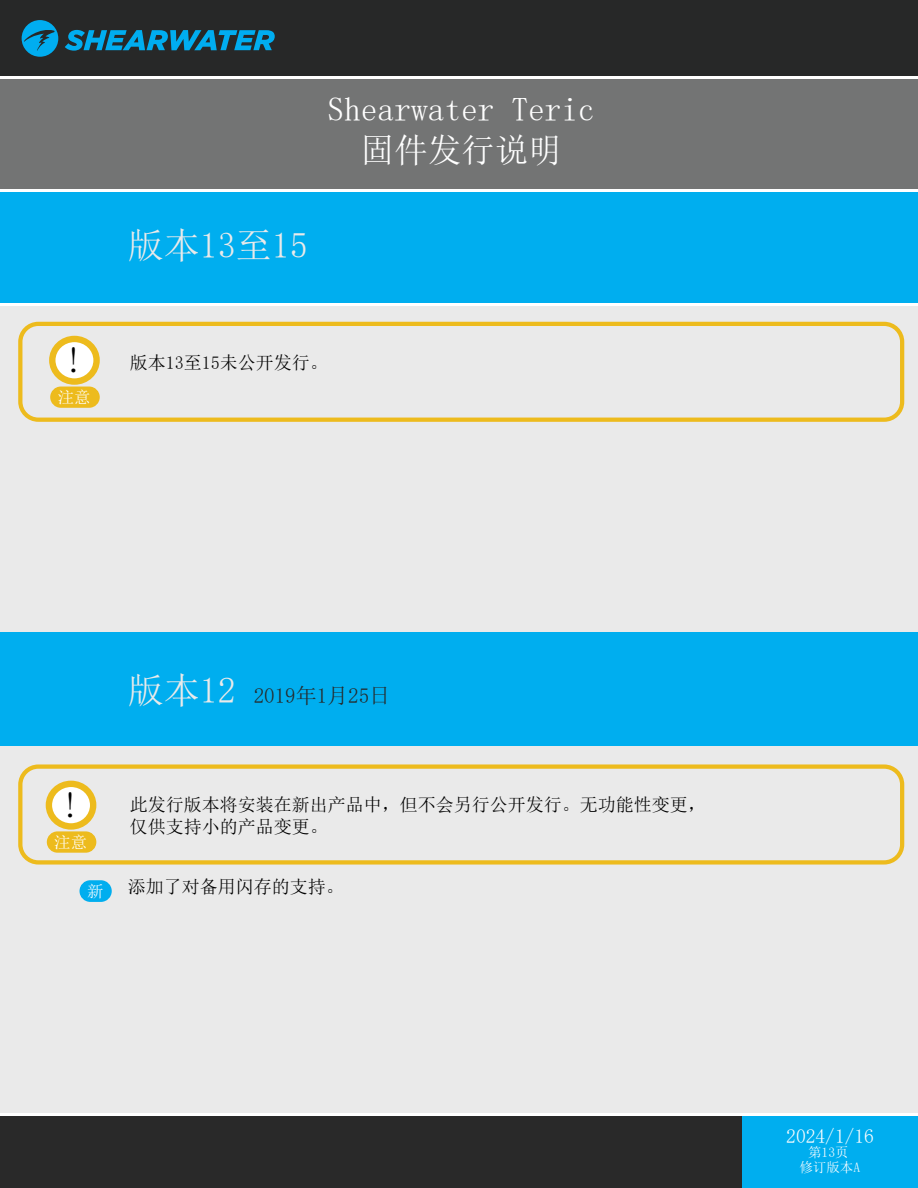
<style>
.page{position:relative;width:918px;height:1188px;background:#fff}
.page>*{position:absolute;margin:0;border:0;box-sizing:border-box;transform-origin:0 0}
.t1{font:36px "N Sim Sun";color:#eaeaea}
.t2{font:36px "Sim Sun";color:#000}
.t3{font:33.45px/40.2px "N Sim Sun";color:#fff;text-align:center}
.t4{font:21px "N Sim Sun";color:#272828}
.t5{font:19.5px "Sim Sun";color:#fff}
.t6{font:18px/21.6px "Sim Sun";color:#000}
.t7{font:16.5px "Sim Sun";color:#fff}
.t8{font:13.5px "Sim Sun";color:#fff}
.s1{font-size:36px;color:#eaeaea}
</style>
<div class="page">
<div style="left:0;top:0;width:918px;height:77px;background:#272828"></div>
<div style="left:0;top:1114px;width:918px;height:74px;background:#292929"></div>
<div style="left:0;top:305px;width:918px;height:809px;background:#eaeaea"></div>
<svg style="left:65px;top:30px;width:210px;height:21px"></svg>
<svg style="left:22px;top:20px;width:36px;height:37px"></svg>
<div style="left:0;top:191px;width:918px;height:114px;background:#00aeef"></div>
<div style="left:0;top:77px;width:918px;height:114px;background:#737474"></div>
<div style="left:742px;top:1114px;width:176px;height:74px;background:#00aeef"></div>
<hr style="left:0;top:76px;width:918px;height:3px;background:#fff">
<hr style="left:0;top:189px;width:918px;height:3px;background:#fff">
<hr style="left:0;top:303px;width:918px;height:3px;background:#fff">
<hr style="left:0;top:1113px;width:918px;height:3px;background:#fff">
<div style="left:80px;top:881px;width:31px;height:20px;background:#00aeef;border-radius:10px"></div>
<div style="left:80px;top:880px;width:32px;height:22px;border:2px solid #00aeef;border-radius:10px"></div>
<div style="left:18px;top:322px;width:886px;height:100px;border:4px solid #edbb1d;border-radius:18px"></div>
<div style="left:18px;top:764px;width:886px;height:101px;border:4px solid #edbb1d;border-radius:18px"></div>
<div style="left:0;top:632px;width:918px;height:114px;background:#00aeef"></div>
<svg style="left:52px;top:339px;width:45px;height:43px"></svg>
<div style="left:49px;top:336px;width:51px;height:49px;border:6px solid #edbb1d;border-radius:50%"></div>
<div style="left:51px;top:387px;width:48px;height:20px;background:#edbb1d;border-radius:10px"></div>
<div style="left:50px;top:387px;width:50px;height:21px;border:2px solid #edbb1d;border-radius:10px"></div>
<svg style="left:49px;top:784px;width:44px;height:42px"></svg>
<div style="left:46px;top:781px;width:50px;height:49px;border:6px solid #edbb1d;border-radius:50%"></div>
<div style="left:48px;top:832px;width:48px;height:20px;background:#edbb1d;border-radius:10px"></div>
<div style="left:47px;top:831px;width:49px;height:22px;border:2px solid #edbb1d;border-radius:10px"></div>
<h1 class="t2" style="left:65px;top:342px;width:19px">!</h1>
<p class="t7" style="left:58px;top:389px;width:34px">注意</p>
<h2 class="t3" style="left:327px;top:89px;width:269px">Shearwater Teric固件发行说明</h2>
<h1 class="t1" style="left:128px;top:227px;width:181px">版本13至15</h1>
<p class="t6" style="left:130px;top:351px;width:199px">版本13至15未公开发行。</p>
<h1 class="t2" style="left:62px;top:787px;width:19px">!</h1>
<p class="t7" style="left:54px;top:834px;width:34px">注意</p>
<p class="t4" style="left:128px;top:685px;width:264px"><span class="s1">版本12</span> 2019年1月25日</p>
<p class="t6" style="left:130px;top:794px;width:577px">此发行版本将安装在新出产品中，但不会另行公开发行。无功能性变更，仅供支持小的产品变更。</p>
<p class="t7" style="left:87px;top:882px;width:18px">新</p>
<p class="t6" style="left:128px;top:876px;width:217px">添加了对备用闪存的支持。</p>
<p class="t5" style="left:786px;top:1126px;width:89px">2024/1/16</p>
<p class="t8" style="left:799px;top:1160px;width:62px">修订版本A</p>
<p class="t8" style="left:808px;top:1146px;width:42px">第13页</p>
</div>
